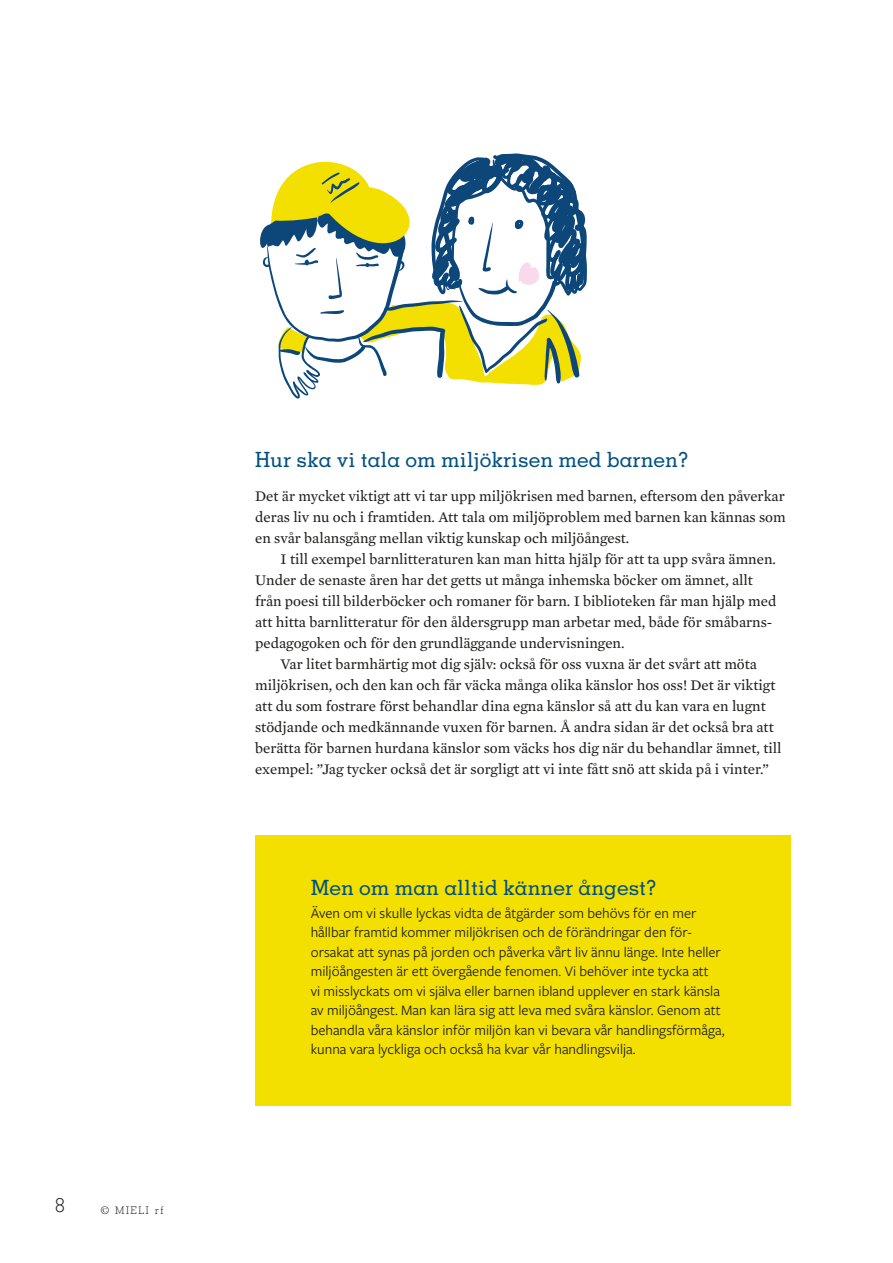
<style>
.page{position:relative;width:893px;height:1263px;background:#fff}
.page>*{position:absolute;margin:0;border:0;box-sizing:border-box;transform-origin:0 0}
.t1{font:500 21px "Memphis SR Pro";color:#005182}
.t2{font:300 19.5px "Memphis LT Std";color:#1d1d1b}
.t3{font:15px/21px "Mercury Text G2";color:#1d1d1b}
.t4{font:15px/19.5px "Freight Sans Pro";color:#1d1d1b}
.t5{font:300 10.5px "Memphis LT Std";letter-spacing:.15em;color:#1d1d1b}
</style>
<div class="page">
<svg style="left:260px;top:153px;width:327px;height:246px"></svg>
<div style="left:255px;top:836px;width:536px;height:270px;background:#f3e000"></div>
<h2 class="t2" style="left:55px;top:1193px;width:11px">8</h2>
<p class="t5" style="left:101px;top:1203px;width:64px">© MIELI rf</p>
<h1 class="t1" style="left:255px;top:446px;width:435px">Hur ska vi tala om miljökrisen med barnen?</h1>
<p class="t3" style="left:255px;top:485px;width:532px;text-align:justify">Det är mycket viktigt att vi tar upp miljökrisen med barnen, eftersom den påverkar deras liv nu och i framtiden. Att tala om miljöproblem med barnen kan kännas som en svår balansgång mellan viktig kunskap och miljöångest.</p>
<p class="t3" style="left:255px;top:548px;width:523px;text-indent:26px">I till exempel barnlitteraturen kan man hitta hjälp för att ta upp svåra ämnen.<br>Under de senaste åren har det getts ut många inhemska böcker om ämnet, allt från poesi till bilderböcker och romaner för barn. I biblioteken får man hjälp med att hitta barnlitteratur för den åldersgrupp man arbetar med, både för småbarns&shy;pedagogoken och för den grundläggande undervisningen.</p>
<p class="t3" style="left:255px;top:653px;width:528px;text-indent:26px">Var litet barmhärtig mot dig själv: också för oss vuxna är det svårt att möta miljökrisen, och den kan och får väcka många olika känslor hos oss! Det är viktigt att du som fostrare först behandlar dina egna känslor så att du kan vara en lugnt stödjande och medkännande vuxen för barnen. Å andra sidan är det också bra att berätta för barnen hurdana känslor som väcks hos dig när du behandlar ämnet, till exempel: ”Jag tycker också det är sorgligt att vi inte fått snö att skida på i vinter.”</p>
<h1 class="t1" style="left:311px;top:875px;width:347px">Men om man alltid känner ångest?</h1>
<p class="t4" style="left:311px;top:902px;width:415px">Även om vi skulle lyckas vidta de åtgärder som behövs för en mer hållbar framtid kommer miljökrisen och de förändringar den för&shy;orsakat att synas på jorden och påverka vårt liv ännu länge. Inte heller miljöångesten är ett övergående fenomen. Vi behöver inte tycka att<br>vi misslyckats om vi själva eller barnen ibland upplever en stark känsla av miljöångest. Man kan lära sig att leva med svåra känslor. Genom att behandla våra känslor inför miljön kan vi bevara vår handlingsförmåga, kunna vara lyckliga och också ha kvar vår handlingsvilja.</p>
</div>
